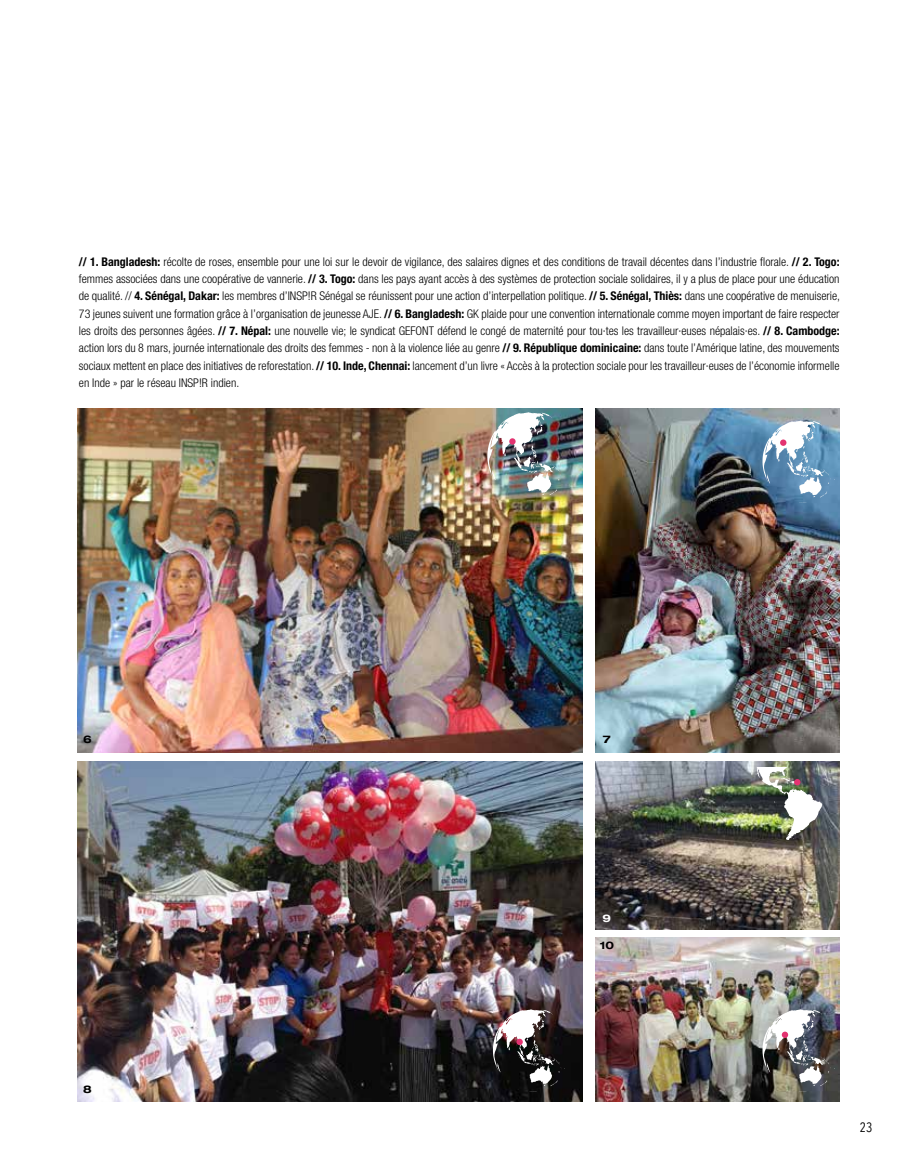
<style>
.page{position:relative;width:915px;height:1170px;background:#fff}
.page>*{position:absolute;margin:0;border:0;box-sizing:border-box;transform-origin:0 0}
.t1{font:13.5px "Avenir Next Condensed";color:#000}
.t2{font:300 condensed 12px/17.2px "Helvetica Neue LT Std";color:#000;text-align:justify}
.t3{font:700 expanded 10.5px "Helvetica Neue LT Std";color:#000}
.t4{font:700 expanded 10.5px "Helvetica Neue LT Std";color:#fff}
.s1{font-weight:700}
</style>
<div class="page">
<img style="left:78px;top:761px;width:504px;height:340px">
<img style="left:595px;top:408px;width:244px;height:344px">
<img style="left:78px;top:408px;width:504px;height:344px">
<img style="left:595px;top:761px;width:244px;height:168px">
<img style="left:738px;top:767px;width:90px;height:73px">
<img style="left:595px;top:937px;width:244px;height:164px">
<svg style="left:762px;top:420px;width:71px;height:82px"></svg>
<img style="left:487px;top:411px;width:77px;height:90px">
<svg style="left:779px;top:439px;width:7px;height:7px"></svg>
<svg style="left:793px;top:779px;width:7px;height:6px"></svg>
<img style="left:762px;top:1008px;width:71px;height:83px">
<img style="left:492px;top:1008px;width:72px;height:83px">
<p class="t2" style="left:79px;top:253px;width:762px"><span class="s1">// 1. Bangladesh:</span> récolte de roses, ensemble pour une loi sur le devoir de vigilance, des salaires dignes et des conditions de travail décentes dans l’industrie florale. <span class="s1">// 2. Togo: </span>femmes associées dans une coopérative de vannerie. <span class="s1">// 3. Togo:</span> dans les pays ayant accès à des systèmes de protection sociale solidaires, il y a plus de place pour une éducation de qualité. // <span class="s1">4. Sénégal, Dakar:</span> les membres d’INSP!R Sénégal se réunissent pour une action d’interpellation politique. <span class="s1">// 5. Sénégal, Thiès:</span> dans une coopérative de menuiserie, 73 jeunes suivent une formation grâce à l’organisation de jeunesse AJE. <span class="s1">// 6. Bangladesh:</span> GK plaide pour une convention internationale comme moyen important de faire respecter les droits des personnes âgées. <span class="s1">// 7. Népal:</span> une nouvelle vie; le syndicat GEFONT défend le congé de maternité pour tou·tes les travailleur·euses népalais·es. <span class="s1">// 8. Cambodge: </span>action lors du 8 mars, journée internationale des droits des femmes - non à la violence liée au genre <span class="s1">// 9. République dominicaine:</span> dans toute l’Amérique latine, des mouvements sociaux mettent en place des initiatives de reforestation. <span class="s1">// 10. Inde, Chennai:</span> lancement d’un livre « Accès à la protection sociale pour les travailleur·euses de l’économie informelle en Inde » par le réseau INSP!R indien.</p>
<p class="t3" style="left:83px;top:732px;width:10px">6</p>
<p class="t3" style="left:83px;top:1082px;width:10px">8</p>
<p class="t3" style="left:602px;top:732px;width:9px">7</p>
<p class="t4" style="left:602px;top:911px;width:10px">9</p>
<p class="t3" style="left:599px;top:938px;width:16px">10</p>
<p class="t1" style="left:859px;top:1115px;width:14px">23</p>
</div>
